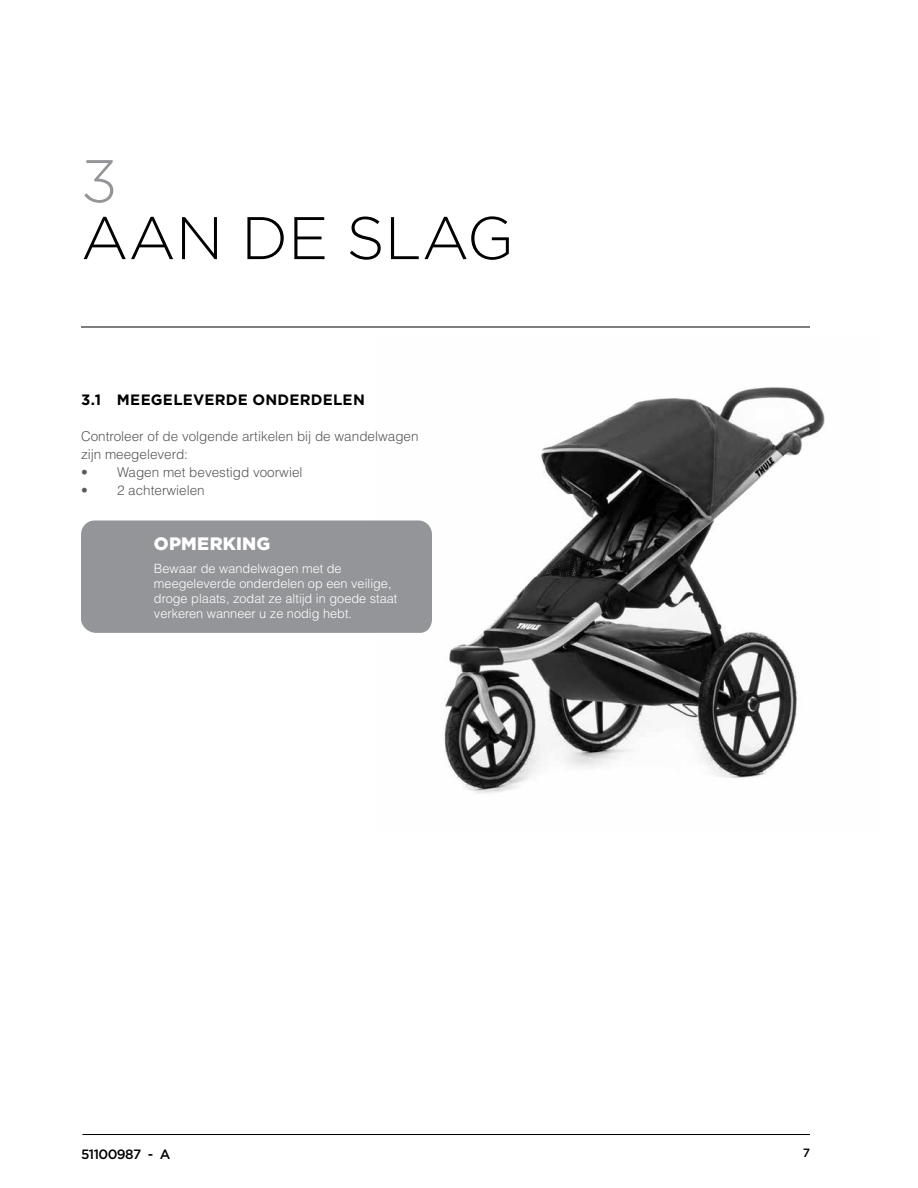
<style>
.page{position:relative;width:918px;height:1188px;background:#fff}
.page>*{position:absolute;margin:0;border:0;box-sizing:border-box;transform-origin:0 0}
.t1{font:300 60px "Gotham";color:#000}
.t2{font:300 60px "Gotham";color:#939598}
.t3{font:900 18px "Gotham";letter-spacing:.01em;color:#fff}
.t4{font:700 15px "Gotham";color:#000}
.t5{font:300 13.5px/18px "Helvetica";color:#58595b}
.t6{font:500 13.5px "Thule";letter-spacing:-.04em;color:#000}
.t7{font:300 12.75px/15px "Helvetica";color:#fff}
.t8{font:500 12px "Thule";color:#000}
</style>
<div class="page">
<hr style="left:82px;top:1134px;width:728px;height:1px;background:#000">
<img style="left:444px;top:387px;width:381px;height:407px">
<hr style="left:81px;top:327px;width:729px;height:1px;background:#000">
<div style="left:81px;top:520px;width:351px;height:113px;background:#939598"></div>
<h1 class="t2" style="left:81px;top:143px;width:38px">3</h1>
<h1 class="t1" style="left:81px;top:200px;width:434px">AAN DE SLAG</h1>
<p class="t4" style="left:81px;top:390px;width:33px">3.1 MEEGELE</p>
<p class="t4" style="left:193px;top:390px;width:23px">VERDE</p>
<p class="t4" style="left:252px;top:390px;width:13px">ONDERDELEN</p>
<p class="t5" style="left:81px;top:427px;width:339px">Controleer of de volgende artikelen bij de wandelwagen zijn meegeleverd:</p>
<p class="t5" style="left:81px;top:463px;width:223px">• Wagen met bevestigd voorwiel</p>
<p class="t5" style="left:81px;top:481px;width:125px">• 2 achterwielen</p>
<h2 class="t3" style="left:154px;top:532px;width:118px">OPMERKING</h2>
<p class="t7" style="left:154px;top:561px;width:245px">Bewaar de wandelwagen met de meegeleverde onderdelen op een veilige, droge plaats, zodat ze altijd in goede staat verkeren wanneer u ze nodig hebt.</p>
<p class="t6" style="left:81px;top:1145px;width:91px">51100987 - A</p>
<p class="t8" style="left:803px;top:1145px;width:9px">7</p>
</div>
